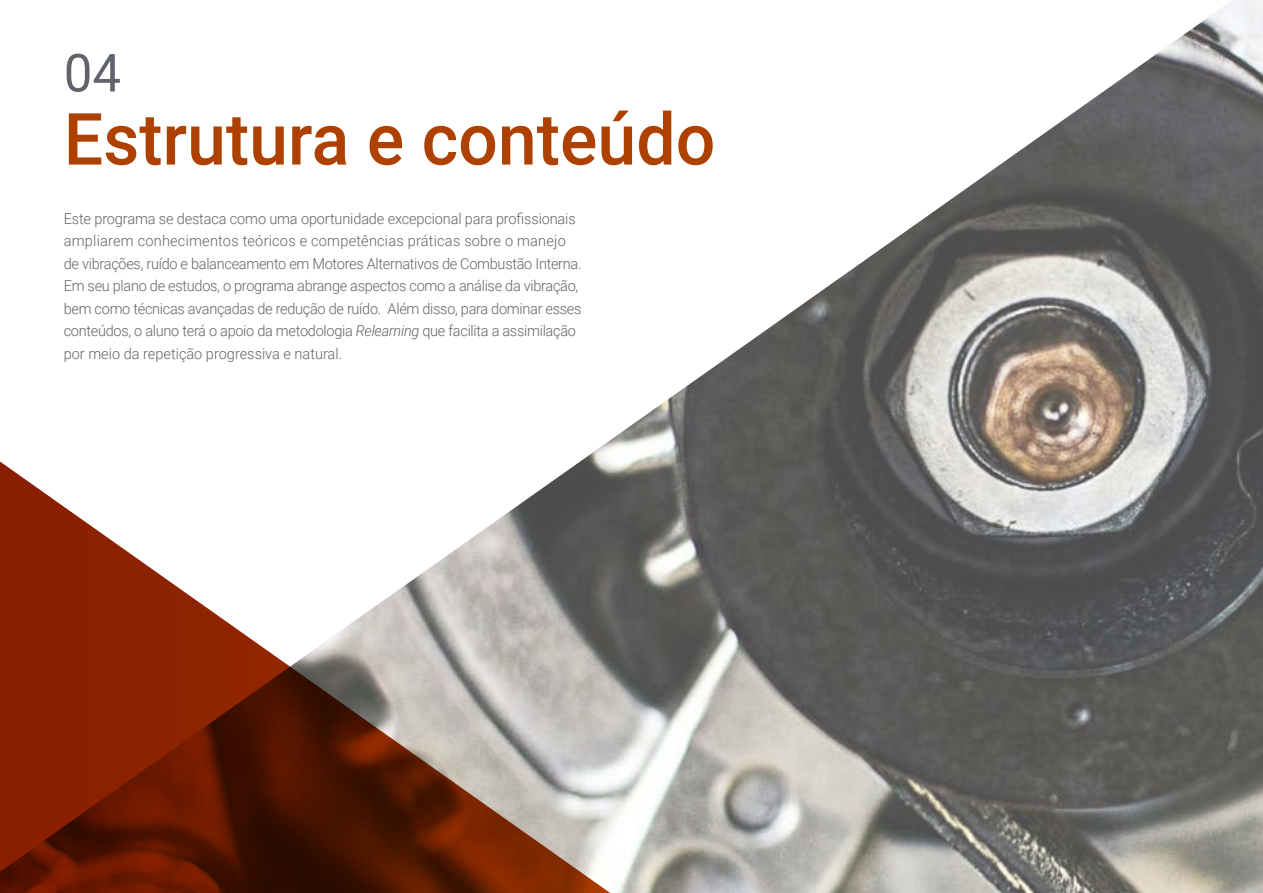
<style>
.page{position:relative;width:1263px;height:893px;background:#fff}
.page>*{position:absolute;margin:0;border:0;box-sizing:border-box;transform-origin:0 0}
.t1{font:500 72px "Roboto";color:#ae4000}
.t2{font:52.5px "Roboto";color:#61646a}
.t3{font:300 15px/22.5px "Roboto";letter-spacing:-.02em;color:#61646a}
.s1{font-style:italic}
</style>
<div class="page">
<img style="left:602px;top:0;width:661px;height:893px">
<svg style="left:0;top:446px;width:640px;height:447px"></svg>
<h2 class="t2" style="left:64px;top:36px;width:59px">04</h2>
<h1 class="t1" style="left:64px;top:89px;width:653px">Estrutura e conteúdo</h1>
<p class="t3" style="left:64px;top:207px;width:519px">Este programa se destaca como uma oportunidade excepcional para profissionais ampliarem conhecimentos teóricos e competências práticas sobre o manejo de vibrações, ruído e balanceamento em Motores Alternativos de Combustão Interna.<br>Em seu plano de estudos, o programa abrange aspectos como a análise da vibração, bem como técnicas avançadas de redução de ruído. Além disso, para dominar esses conteúdos, o aluno terá o apoio da metodologia <span class="s1">Relearning</span> que facilita a assimilação por meio da repetição progressiva e natural.</p>
</div>
